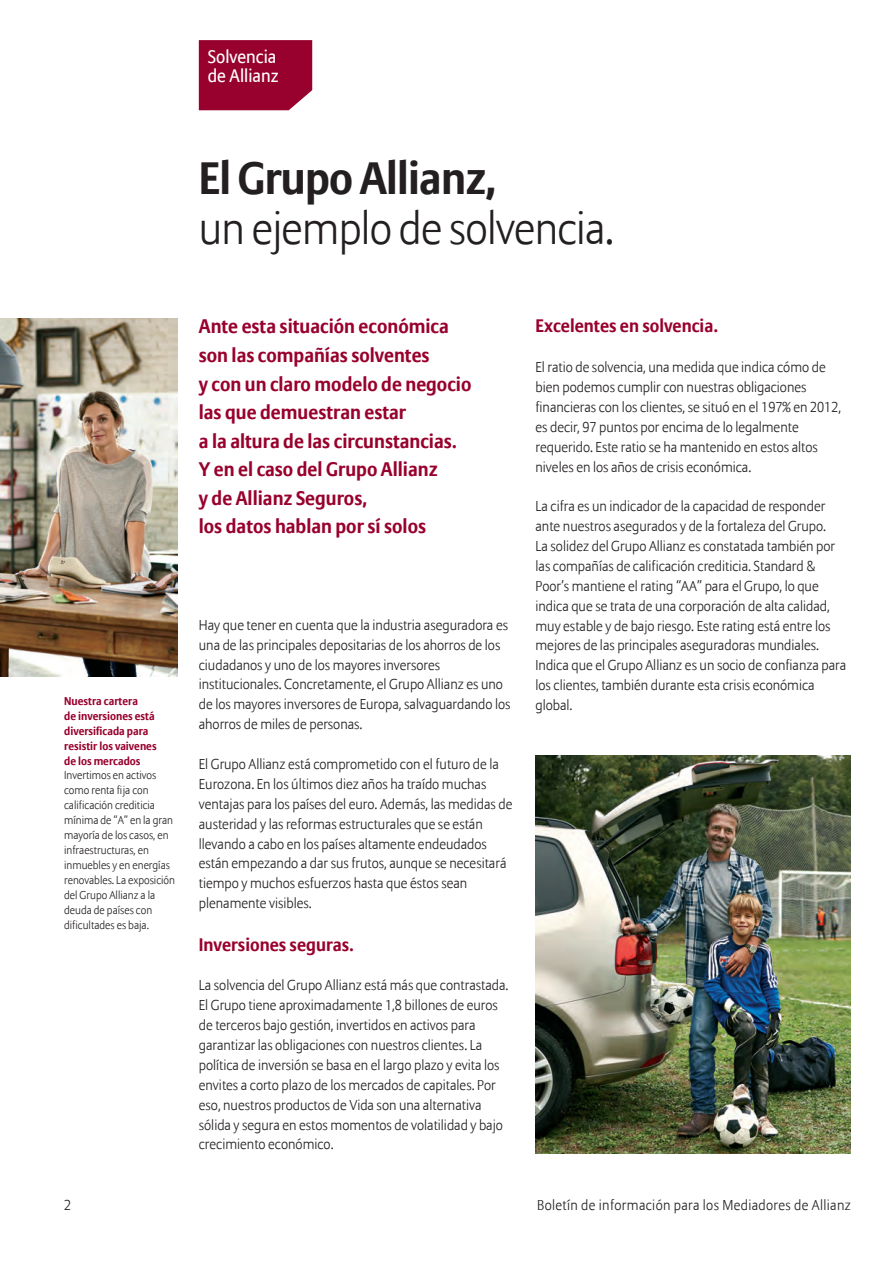
<style>
.page{position:relative;width:894px;height:1264px;background:#fff}
.page>*{position:absolute;margin:0;border:0;box-sizing:border-box;transform-origin:0 0}
.t1{font:300 45px "Allianz Sans";letter-spacing:-.015em;color:#231f20}
.t2{font:700 45px "Allianz Sans";letter-spacing:-.015em;color:#231f20}
.t3{font:700 19.5px/28.5px "Allianz Sans";color:#98012d}
.t4{font:700 18px "Allianz Sans";color:#98012d}
.t5{font:18px/19.5px "Allianz Sans";color:#fff}
.t6{font:300 14.25px/20px "Allianz Sans";color:#231f20}
.t7{font:300 14.25px "Allianz Sans";letter-spacing:.025em;color:#231f20}
.t8{font:300 11.25px/14.9px "Allianz Sans";color:#231f20}
.t9{font:700 11.25px/14.9px "Allianz Sans";color:#98012d}
</style>
<div class="page">
<div style="left:199px;top:40px;width:113px;height:70px;background:#98012d"></div>
<img style="left:0;top:318px;width:177px;height:358px">
<img style="left:535px;top:756px;width:316px;height:397px">
<p class="t5" style="left:208px;top:48px;width:72px">Solvencia de Allianz</p>
<h1 class="t2" style="left:199px;top:159px;width:298px">El Grupo Allianz,</h1>
<h1 class="t1" style="left:199px;top:209px;width:417px">un ejemplo de solvencia.</h1>
<p class="t9" style="left:64px;top:694px;width:94px">Nuestra cartera<br>de inversiones está diversificada para resistir los vaivenes de los mercados</p>
<p class="t8" style="left:64px;top:769px;width:112px">Invertimos en activos como renta fija con calificación crediticia mínima de “A” en la gran mayoría de los casos, en infraestructuras, en inmuebles y en energías renovables. La exposición del Grupo Allianz a la deuda de países con dificultades es baja.</p>
<h2 class="t3" style="left:199px;top:314px;width:274px">Ante esta situación económica son las compañías solventes<br>y con un claro modelo de negocio las que demuestran estar<br>a la altura de las circunstancias.<br>Y en el caso del Grupo Allianz<br>y de Allianz Seguros,<br>los datos hablan por sí solos</h2>
<p class="t6" style="left:199px;top:616px;width:313px">Hay que tener en cuenta que la industria aseguradora es una de las principales depositarias de los ahorros de los ciudadanos y uno de los mayores inversores institucionales. Concretamente, el Grupo Allianz es uno de los mayores inversores de Europa, salvaguardando los ahorros de miles de personas.</p>
<p class="t6" style="left:199px;top:755px;width:315px">El Grupo Allianz está comprometido con el futuro de la Eurozona. En los últimos diez años ha traído muchas ventajas para los países del euro. Además, las medidas de austeridad y las reformas estructurales que se están llevando a cabo en los países altamente endeudados están empezando a dar sus frutos, aunque se necesitará tiempo y muchos esfuerzos hasta que éstos sean plenamente visibles.</p>
<p class="t4" style="left:199px;top:936px;width:157px">Inversiones seguras.</p>
<p class="t6" style="left:199px;top:976px;width:311px">La solvencia del Grupo Allianz está más que contrastada.<br>El Grupo tiene aproximadamente 1,8 billones de euros de terceros bajo gestión, invertidos en activos para garantizar las obligaciones con nuestros clientes. La política de inversión se basa en el largo plazo y evita los envites a corto plazo de los mercados de capitales. Por eso, nuestros productos de Vida son una alternativa sólida y segura en estos momentos de volatilidad y bajo crecimiento económico.</p>
<p class="t4" style="left:535px;top:318px;width:184px">Excelentes en solvencia.</p>
<p class="t6" style="left:535px;top:358px;width:307px">El ratio de solvencia, una medida que indica cómo de bien podemos cumplir con nuestras obligaciones financieras con los clientes, se situó en el 197% en 2012, es decir, 97 puntos por encima de lo legalmente requerido. Este ratio se ha mantenido en estos altos niveles en los años de crisis económica.</p>
<p class="t6" style="left:535px;top:497px;width:312px">La cifra es un indicador de la capacidad de responder ante nuestros asegurados y de la fortaleza del Grupo.<br>La solidez del Grupo Allianz es constatada también por las compañías de calificación crediticia. Standard &amp; Poor’s mantiene el rating “AA” para el Grupo, lo que indica que se trata de una corporación de alta calidad, muy estable y de bajo riesgo. Este rating está entre los mejores de las principales aseguradoras mundiales.<br>Indica que el Grupo Allianz es un socio de confianza para los clientes, también durante esta crisis económica global.</p>
<p class="t6" style="left:64px;top:1196px;width:9px">2</p>
<p class="t7" style="left:537px;top:1198px;width:315px">Boletín de información para los Mediadores de Allianz</p>
</div>
